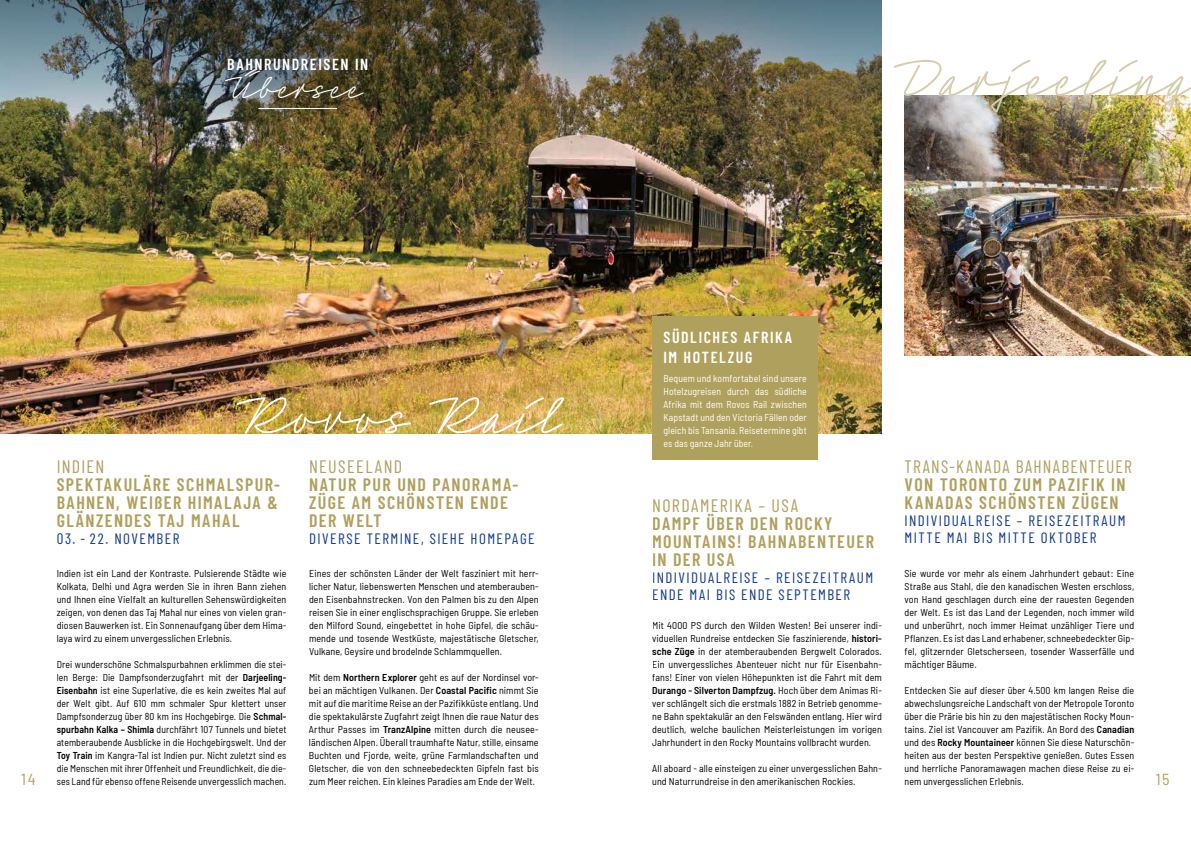
<style>
.page{position:relative;width:1191px;height:842px;background:#fff}
.page>*{position:absolute;margin:0;border:0;box-sizing:border-box;transform-origin:0 0}
.t1{font:56px "Neonoir Slim";letter-spacing:.09em;color:#d5cca9}
.t2{font:56px "Neonoir Slim";color:#fff}
.t3{font:33px "Neonoir Slim";letter-spacing:.085em;color:#fff}
.t4{font:600 18px/18px "Barlow Condensed";letter-spacing:.075em;color:#b0a05d}
.t5{font:18px "Barlow Condensed";letter-spacing:.075em;color:#b0a05d}
.t6{font:600 16px/20px "Barlow Condensed";letter-spacing:.1em;color:#fff}
.t7{font:semi-condensed 16px "Barlow";color:#b0a05d}
.t8{font:15px/17px "Barlow Condensed";letter-spacing:.1em;color:#103a89}
.t9{font:semi-condensed 10px/13px "Barlow";letter-spacing:.01em;color:#000;text-align:justify}
.t10{font:semi-condensed 10px/13px "Barlow";letter-spacing:.01em;color:#fff;text-align:justify}
.s1{font-weight:600}
</style>
<div class="page">
<img style="left:0;top:144px;width:882px;height:290px">
<div style="left:652px;top:317px;width:166px;height:143px;background:#b0a05d"></div>
<img style="left:904px;top:96px;width:287px;height:260px">
<img style="left:0;top:0;width:882px;height:144px">
<div style="left:200px;top:31px;width:195px;height:106px;background:#000;opacity:.75"></div>
<hr style="left:258px;top:108px;width:79px;height:1px;background:#fff">
<img style="left:595px;top:0;width:57px;height:434px">
<h3 class="t6" style="left:227px;top:53px;width:143px">BAHNRUNDREISEN IN</h3>
<h2 class="t3" style="left:230px;top:67px;width:137px">Übersee</h2>
<h1 class="t2" style="left:244px;top:381px;width:324px">Rovos Rail</h1>
<h3 class="t6" style="left:663px;top:326px;width:130px">SÜDLICHES AFRIKA<br>IM HOTELZUG</h3>
<p class="t10" style="left:663px;top:371px;width:145px">Bequem und komfortabel sind unsere Hotelzugreisen durch das südliche Afrika mit dem Rovos Rail zwischen Kapstadt und den Victoria Fällen oder gleich bis Tansania. Reisetermine gibt</p>
<p class="t10" style="left:663px;top:436px;width:91px">es das ganze Jahr über.</p>
<h1 class="t1" style="left:901px;top:44px;width:299px">Darjeeling</h1>
<h3 class="t5" style="left:309px;top:453px;width:95px">NEUSEELAND</h3>
<h3 class="t4" style="left:309px;top:474px;width:210px">NATUR PUR UND PANORAMA-<br>ZÜGE AM SCHÖNSTEN ENDE<br>DER WELT</h3>
<h3 class="t8" style="left:309px;top:529px;width:227px">DIVERSE TERMINE, SIEHE HOMEPAGE</h3>
<p class="t9" style="left:309px;top:566px;width:231px">Eines der schönsten Länder der Welt fasziniert mit herr&shy;licher Natur, liebenswerten Menschen und atemberauben&shy;den Eisenbahnstrecken. Von den Palmen bis zu den Alpen reisen Sie in einer englischsprachigen Gruppe. Sie erleben den Milford Sound, eingebettet in hohe Gipfel, die schäu&shy;mende und tosende Westküste, majestätische Gletscher, Vulkane, Geysire und brodelnde Schlammquellen.</p>
<p class="t9" style="left:309px;top:670px;width:231px">Mit dem <span class="s1">Northern Explorer</span> geht es auf der Nordinsel vor&shy;bei an mächtigen Vulkanen. Der <span class="s1">Coastal Pacific</span> nimmt Sie mit auf die maritime Reise an der Pazifikküste entlang. Und die spektakulärste Zugfahrt zeigt Ihnen die raue Natur des Arthur Passes im <span class="s1">TranzAlpine</span> mitten durch die neusee&shy;ländischen Alpen. Überall traumhafte Natur, stille, einsame Buchten und Fjorde, weite, grüne Farmlandschaften und Gletscher, die von den schneebedeckten Gipfeln fast bis zum Meer reichen. Ein kleines Paradies am Ende der Welt.</p>
<h3 class="t5" style="left:904px;top:453px;width:229px">TRANS-KANADA BAHNABENTEUER</h3>
<h3 class="t4" style="left:904px;top:474px;width:222px">VON TORONTO ZUM PAZIFIK IN<br>KANADAS SCHÖNSTEN ZÜGEN</h3>
<h3 class="t8" style="left:904px;top:511px;width:222px">INDIVIDUALREISE – REISEZEITRAUM<br>MITTE MAI BIS MITTE OKTOBER</h3>
<p class="t9" style="left:904px;top:566px;width:231px">Sie wurde vor mehr als einem Jahrhundert gebaut : Eine Straße aus Stahl, die den kanadischen Westen erschloss, von Hand geschlagen durch eine der rauesten Gegenden der Welt. Es ist das Land der Legenden, noch immer wild und unberührt, noch immer Heimat unzähliger Tiere und Pflanzen. Es ist das Land erhabener, schneebedeckter Gip&shy;fel, glitzernder Gletscherseen, tosender Wasserfälle und mächtiger Bäume.</p>
<p class="t9" style="left:904px;top:683px;width:231px">Entdecken Sie auf dieser über 4.500 km langen Reise die abwechslungsreiche Landschaft von der Metropole Toronto über die Prärie bis hin zu den majestätischen Rocky Moun&shy;tains. Ziel ist Vancouver am Pazifik. An Bord des <span class="s1">Canadian </span>und des <span class="s1">Rocky Mountaineer</span> können Sie diese Naturschön&shy;heiten aus der besten Perspektive genießen. Gutes Essen und herrliche Panoramawagen machen diese Reise zu ei&shy;nem unvergesslichen Erlebnis.</p>
<h3 class="t5" style="left:57px;top:453px;width:49px">INDIEN</h3>
<h3 class="t4" style="left:57px;top:474px;width:225px">SPEKTAKULÄRE SCHMALSPUR-<br>BAHNEN, WEIßER HIMALAJA &amp;<br>GLÄNZENDES TAJ MAHAL</h3>
<h3 class="t8" style="left:57px;top:529px;width:124px">03. - 22. NOVEMBER</h3>
<p class="t9" style="left:57px;top:566px;width:231px">Indien ist ein Land der Kontraste. Pulsierende Städte wie Kolkata, Delhi und Agra werden Sie in ihren Bann ziehen und Ihnen eine Vielfalt an kulturellen Sehenswürdigkeiten zeigen, von denen das Taj Mahal nur eines von vielen gran&shy;diosen Bauwerken ist. Ein Sonnenaufgang über dem Hima&shy;laya wird zu einem unvergesslichen Erlebnis.</p>
<p class="t9" style="left:57px;top:657px;width:231px">Drei wunderschöne Schmalspurbahnen erklimmen die stei&shy;len Berge : Die Dampfsonderzugfahrt mit der <span class="s1">Darjeeling-Eisenbahn</span> ist eine Superlative, die es kein zweites Mal auf der Welt gibt. Auf 610 mm schmaler Spur klettert unser Dampfsonderzug über 80 km ins Hochgebirge. Die <span class="s1">Schmal&shy;spurbahn Kalka – Shimla</span> durchfährt 107 Tunnels und bietet atemberaubende Ausblicke in die Hochgebirgswelt. Und der <span class="s1">Toy Train</span> im Kangra-Tal ist Indien pur. Nicht zuletzt sind es die Menschen mit ihrer Offenheit und Freundlichkeit, die die&shy;ses Land für ebenso offene Reisende unvergesslich machen.</p>
<h3 class="t5" style="left:652px;top:492px;width:147px">NORDAMERIKA – USA</h3>
<h3 class="t4" style="left:652px;top:513px;width:223px">DAMPF ÜBER DEN ROCKY<br>MOUNTAINS! BAHNABENTEUER<br>IN DER USA</h3>
<h3 class="t8" style="left:652px;top:568px;width:222px">INDIVIDUALREISE – REISEZEITRAUM<br>ENDE MAI BIS ENDE SEPTEMBER</h3>
<p class="t9" style="left:652px;top:618px;width:231px">Mit 4000 PS durch den Wilden Westen! Bei unserer indi&shy;viduellen Rundreise entdecken Sie faszinierende, <span class="s1">histori&shy;sche Züge</span> in der atemberaubenden Bergwelt Colorados.<br>Ein unvergessliches Abenteuer nicht nur für Eisenbahn&shy;fans! Einer von vielen Höhepunkten ist die Fahrt mit dem <span class="s1">Durango - Silverton Dampfzug.</span> Hoch über dem Animas Ri&shy;ver schlängelt sich die erstmals 1882 in Betrieb genomme&shy;ne Bahn spektakulär an den Felswänden entlang. Hier wird deutlich, welche baulichen Meisterleistungen im vorigen Jahrhundert in den Rocky Mountains vollbracht wurden.</p>
<p class="t9" style="left:652px;top:761px;width:231px">All aboard - alle einsteigen zu einer unvergesslichen Bahn&shy;und Naturrundreise in den amerikanischen Rockies.</p>
<h3 class="t7" style="left:21px;top:767px;width:16px">14</h3>
<h3 class="t7" style="left:1155px;top:767px;width:15px">15</h3>
</div>
